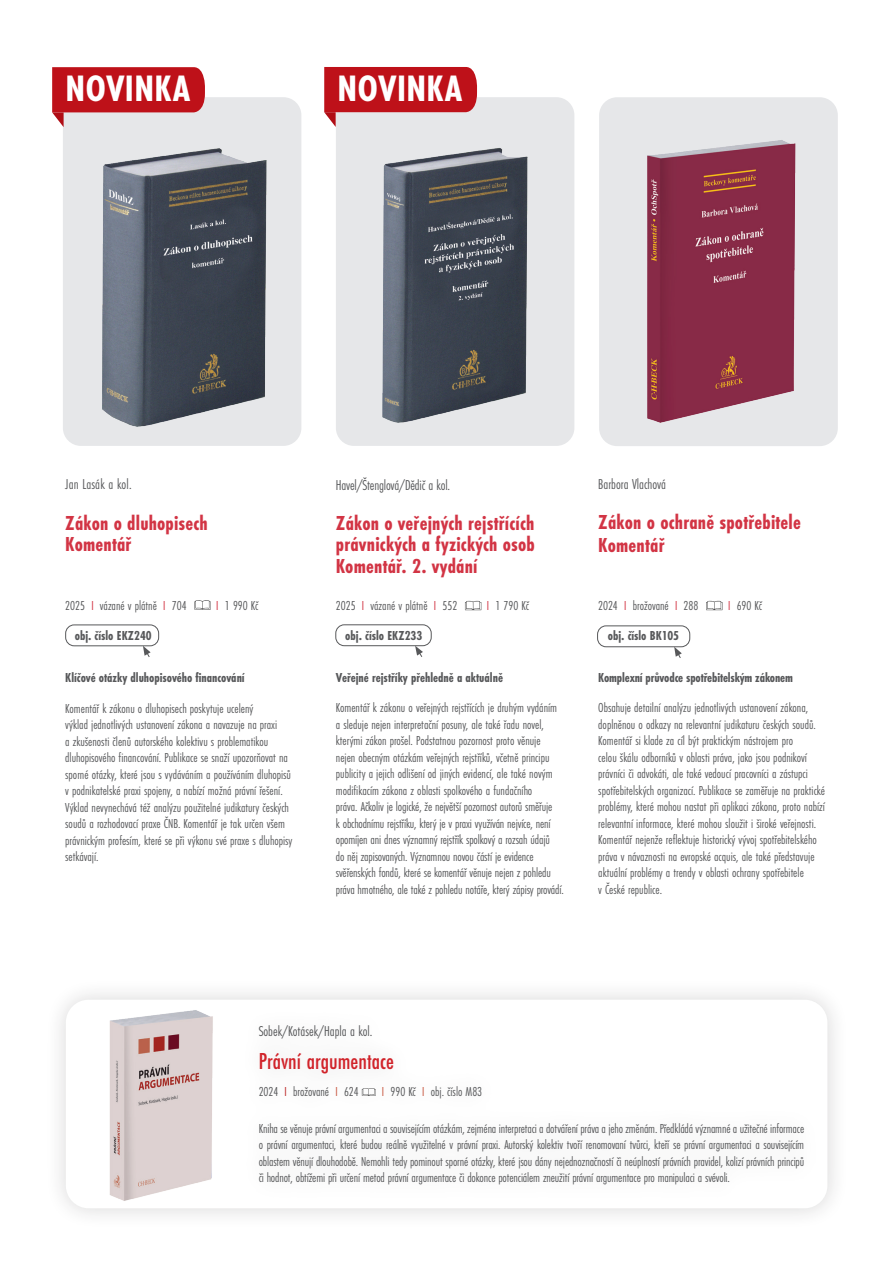
<style>
.page{position:relative;width:893px;height:1263px;background:#fff}
.page>*{position:absolute;margin:0;border:0;box-sizing:border-box;transform-origin:0 0}
.t1{font:700 38.1px "Futura PT Cond";letter-spacing:.01em;color:#fff}
.Základní_odstavec{font:500 24px "Futura PT Cond";color:#d1232a}
.t2{font:700 21px/21.5px "Futura PT Cond";letter-spacing:.01em;color:#d23444}
.Základní_odstavec-2{font:14.85px "Futura PT Cond";color:#57585a}
.t3{font:13.5px/16.5px "Futura PT Cond";color:#57585a}
.t4{font:700 13.5px "Futura PT Cond";color:#57585a}
.s1{color:#d23444}
.s2{color:#bc2625}
.s3{color:#c7553e}
</style>
<div class="page">
<div style="left:63px;top:97px;width:238px;height:349px;background:#e6e7e9;border-radius:18px"></div>
<div style="left:336px;top:97px;width:238px;height:349px;background:#e6e7e9;border-radius:18px"></div>
<svg style="left:465px;top:600px;width:16px;height:10px"></svg>
<div style="left:335px;top:624px;width:97px;height:22px;border:1px solid #57585a;border-radius:9px"></div>
<svg style="left:415px;top:646px;width:8px;height:11px"></svg>
<svg style="left:52px;top:67px;width:153px;height:60px"></svg>
<svg style="left:324px;top:67px;width:153px;height:60px"></svg>
<img style="left:363px;top:123px;width:165px;height:300px">
<div style="left:599px;top:97px;width:239px;height:349px;background:#e6e7e9;border-radius:18px"></div>
<svg style="left:706px;top:600px;width:16px;height:10px"></svg>
<div style="left:597px;top:625px;width:93px;height:22px;border:1px solid #57585a;border-radius:9px"></div>
<svg style="left:674px;top:647px;width:8px;height:11px"></svg>
<img style="left:571px;top:117px;width:225px;height:322px">
<div style="left:45px;top:978px;width:804px;height:252px;background:#f9f9f9"></div>
<div style="left:66px;top:1000px;width:761px;height:208px;background:#fff;border-radius:23px"></div>
<svg style="left:362px;top:1088px;width:14px;height:8px"></svg>
<img style="left:87px;top:997px;width:139px;height:214px">
<svg style="left:194px;top:600px;width:17px;height:10px"></svg>
<div style="left:65px;top:624px;width:94px;height:22px;border:1px solid #57585a;border-radius:9px"></div>
<svg style="left:143px;top:646px;width:8px;height:11px"></svg>
<img style="left:63px;top:148px;width:204px;height:295px">
<p class="t1" style="left:65px;top:67px;width:127px">NOVINKA</p>
<p class="t1" style="left:337px;top:66px;width:127px">NOVINKA</p>
<p class="Základní_odstavec-2" style="left:65px;top:476px;width:68px">Jan Lasák a kol.</p>
<p class="t2" style="left:65px;top:512px;width:144px">Zákon o dluhopisech<br>Komentář</p>
<p class="t3" style="left:65px;top:597px;width:123px">2025 <span class="s1">I</span> vázané v plátně <span class="s1">I</span> 704</p>
<p class="t3" style="left:216px;top:597px;width:44px"><span class="s1">I</span> 1 990 Kč</p>
<p class="t4" style="left:75px;top:627px;width:78px">obj. číslo EKZ240</p>
<p class="t4" style="left:65px;top:670px;width:181px">Klíčové otázky dluhopisového financování</p>
<p class="t3" style="left:65px;top:700px;width:229px">Komentář k zákonu o dluhopisech poskytuje ucelený<br>výklad jednotlivých ustanovení zákona a navazuje na praxi<br>a zkušenosti členů autorského kolektivu s problematikou dluhopisového financování. Publikace se snaží upozorňovat na sporné otázky, které jsou s vydáváním a používáním dluhopisů v podnikatelské praxi spojeny, a nabízí možná právní řešení.<br>Výklad nevynechává též analýzu použitelné judikatury českých soudů a rozhodovací praxe ČNB. Komentář je tak určen všem právnickým profesím, které se při výkonu své praxe s dluhopisy setkávají.</p>
<p class="Základní_odstavec-2" style="left:336px;top:476px;width:116px">Havel/Štenglová/Dědič a kol.</p>
<p class="t2" style="left:336px;top:512px;width:200px;text-align:justify">Zákon o veřejných rejstřících právnických a fyzických osob Komentář. 2. vydání</p>
<p class="t3" style="left:336px;top:597px;width:123px">2025 <span class="s1">I</span> vázané v plátně <span class="s1">I</span> 552</p>
<p class="t3" style="left:487px;top:597px;width:44px"><span class="s1">I</span> 1 790 Kč</p>
<p class="t4" style="left:345px;top:628px;width:78px">obj. číslo EKZ233</p>
<p class="t4" style="left:336px;top:669px;width:169px">Veřejné rejstříky přehledně a aktuálně</p>
<p class="t3" style="left:336px;top:700px;width:229px">Komentář k zákonu o veřejných rejstřících je druhým vydáním a sleduje nejen interpretační posuny, ale také řadu novel, kterými zákon prošel. Podstatnou pozornost proto věnuje<br>nejen obecným otázkám veřejných rejstříků, včetně principu publicity a jejich odlišení od jiných evidencí, ale také novým modifikacím zákona z oblasti spolkového a fundačního<br>práva. Ačkoliv je logické, že největší pozornost autorů směřuje<br>k obchodnímu rejstříku, který je v praxi využíván nejvíce, není opomíjen ani dnes významný rejstřík spolkový a rozsah údajů<br>do něj zapisovaných. Významnou novou částí je evidence svěřenských fondů, které se komentář věnuje nejen z pohledu práva hmotného, ale také z pohledu notáře, který zápisy provádí.</p>
<p class="Základní_odstavec-2" style="left:598px;top:475px;width:69px">Barbora Vlachová</p>
<p class="t2" style="left:598px;top:511px;width:204px;line-height:22.5px">Zákon o ochraně spotřebitele<br>Komentář</p>
<p class="t3" style="left:598px;top:597px;width:102px">2024 <span class="s1">I</span> brožované <span class="s1">I</span> 288</p>
<p class="t3" style="left:728px;top:597px;width:36px"><span class="s1">I</span> 690 Kč</p>
<p class="t4" style="left:608px;top:628px;width:73px">obj. číslo BK105</p>
<p class="t4" style="left:598px;top:670px;width:196px">Komplexní průvodce spotřebitelským zákonem</p>
<p class="t3" style="left:598px;top:699px;width:228px">Obsahuje detailní analýzu jednotlivých ustanovení zákona, doplněnou o odkazy na relevantní judikaturu českých soudů.<br>Komentář si klade za cíl být praktickým nástrojem pro<br>celou škálu odborníků v oblasti práva, jako jsou podnikoví právníci či advokáti, ale také vedoucí pracovníci a zástupci spotřebitelských organizací. Publikace se zaměřuje na praktické problémy, které mohou nastat při aplikaci zákona, proto nabízí relevantní informace, které mohou sloužit i široké veřejnosti.<br>Komentář nejenže reflektuje historický vývoj spotřebitelského práva v návaznosti na evropské acquis, ale také představuje aktuální problémy a trendy v oblasti ochrany spotřebitele<br>v České republice.</p>
<p class="Základní_odstavec-2" style="left:259px;top:1022px;width:115px">Sobek/Kotásek/Hapla a kol.</p>
<p class="Základní_odstavec" style="left:259px;top:1046px;width:137px">Právní argumentace</p>
<p class="t3" style="left:259px;top:1083px;width:102px">2024 <span class="s2">I</span> brožované <span class="s3">I</span> 624</p>
<p class="t3" style="left:382px;top:1083px;width:102px"><span class="s3">I</span> 990 Kč <span class="s3">I</span> obj. číslo M83</p>
<p class="t3" style="left:259px;top:1120px;width:547px;text-align:justify">Kniha se věnuje právní argumentaci a souvisejícím otázkám, zejména interpretaci a dotváření práva a jeho změnám. Předkládá významné a užitečné informace o právní argumentaci, které budou reálně využitelné v právní praxi. Autorský kolektiv tvoří renomovaní tvůrci, kteří se právní argumentaci a souvisejícím oblastem věnují dlouhodobě. Nemohli tedy pominout sporné otázky, které jsou dány nejednoznačností či neúplností právních pravidel, kolizí právních principů či hodnot, obtížemi při určení metod právní argumentace či dokonce potenciálem zneužití právní argumentace pro manipulaci a svévoli.</p>
</div>
